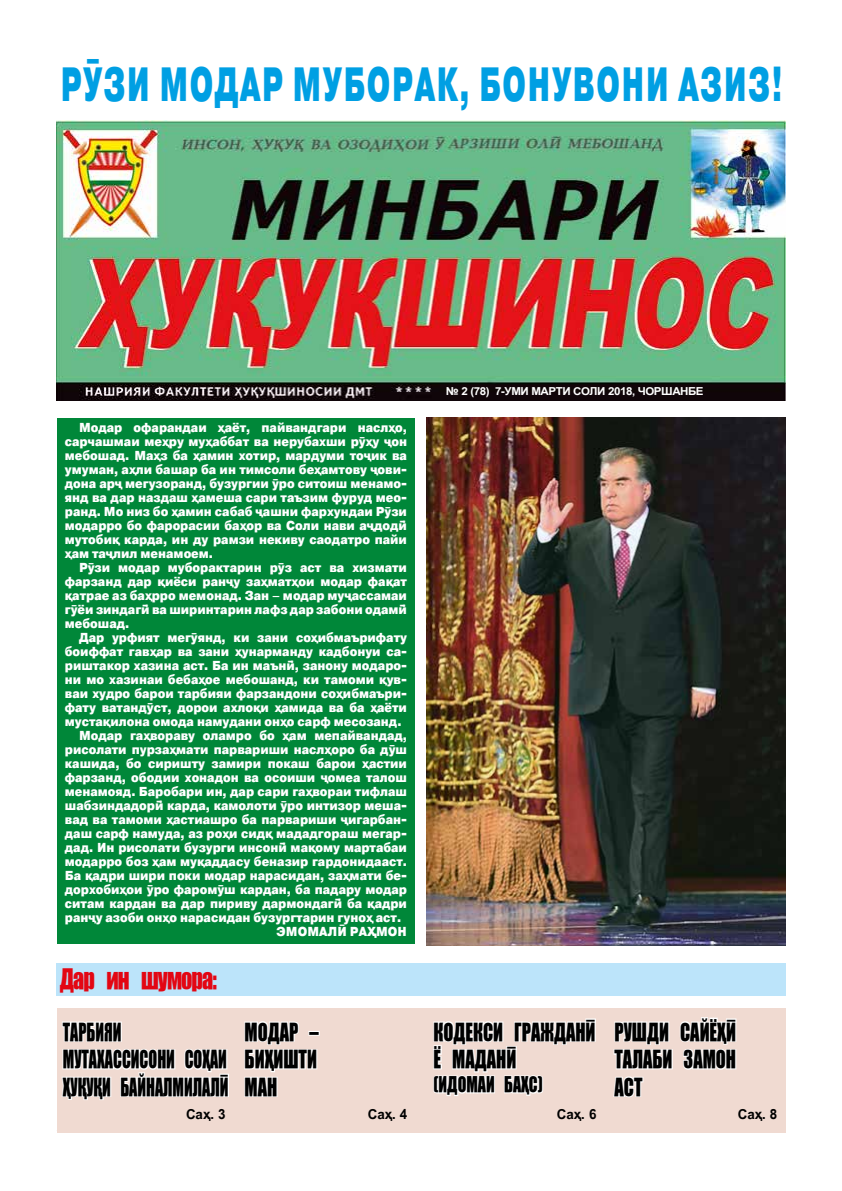
<style>
.page{position:relative;width:842px;height:1191px;background:#fff}
.page>*{position:absolute;margin:0;border:0;box-sizing:border-box;transform-origin:0 0}
.t1{font:900 48px "Pragmatica";letter-spacing:.05em;color:#009fe3;scale:.6 1}
.t2{font:26px "Impact Tj Normal";letter-spacing:-.04em;color:#e30613;scale:.85 1}
.t3{font:23px/27.6px "Impact Tj Normal";color:#000;text-align:justify;scale:.8 1}
.t4{font:23px/27.6px "Impact Tj Normal";color:#000;scale:.7 1}
.t5{font:20px "Impact Tj Normal";color:#000;scale:.8 1}
.t6{font:700 14px "Arial Tj";color:#000;scale:.95 1}
.t7{font:900 13px/14px "Pragmatica";color:#fff;text-align:justify;scale:.9 1}
.t8{font:700 11px "Arial Tj";letter-spacing:-.04em;color:#fff;scale:1.05 1}
</style>
<div class="page">
<div style="left:57px;top:418px;width:357px;height:526px;background:#008739"></div>
<div style="left:57px;top:963px;width:729px;height:32px;background:#bce4fa"></div>
<div style="left:57px;top:1008px;width:728px;height:124px;background:#f0dad1"></div>
<img style="left:57px;top:120px;width:728px;height:281px">
<svg style="left:612px;top:995px;width:125px;height:103px"></svg>
<div style="left:308px;top:1031px;width:12px;height:4px;border:2px solid #fff"></div>
<svg style="left:243px;top:995px;width:75px;height:102px"></svg>
<svg style="left:427px;top:945px;width:173px;height:188px"></svg>
<svg style="left:56px;top:963px;width:174px;height:170px"></svg>
<img style="left:427px;top:417px;width:358px;height:528px">
<h1 class="t1" style="left:60px;top:54px;width:1205px">РЎЗИ МОДАР МУБОРАК, БОНУВОНИ АЗИЗ!</h1>
<p class="t7" style="left:65px;top:420px;width:382px;text-indent:14px">Модар офарандаи њаёт, пайвандгари наслњо, сарчашмаи мењру муњаббат ва нерубахши рўњу љон мебошад. Мањз ба њамин хотир, мардуми тољик ва умуман, ањли башар ба ин тимсоли бењамтову љови&shy;дона арљ мегузоранд, бузургии ўро ситоиш менамо&shy;янд ва дар наздаш њамеша сари таъзим фуруд мео&shy;ранд. Мо низ бо њамин сабаб љашни фархундаи Рўзи модарро бо фарорасии бањор ва Соли нави аљдодї мутобиќ карда, ин ду рамзи некиву саодатро пайи њам таљлил менамоем.</p>
<p class="t7" style="left:65px;top:560px;width:382px;text-indent:14px">Рўзи модар муборактарин рўз аст ва хизмати фарзанд дар ќиёси ранљу зањматњои модар фаќат ќатрае аз бањрро мемонад. Зан – модар муљассамаи гўёи зиндагї ва ширинтарин лафз дар забони одамї мебошад.</p>
<p class="t7" style="left:79px;top:630px;width:366px">Дар урфият мегўянд, ки зани соњибмаърифату</p>
<p class="t7" style="left:65px;top:644px;width:382px">боиффат гавњар ва зани њунарманду кадбонуи са-</p>
<p class="t7" style="left:65px;top:658px;width:382px">риштакор хазина аст. Ба ин маънї, занону модаро-</p>
<p class="t7" style="left:65px;top:672px;width:382px">ни мо хазинаи бебањое мебошанд, ки тамоми ќув-</p>
<p class="t7" style="left:65px;top:686px;width:382px">ваи худро барои тарбияи фарзандони соњибмаъри-</p>
<p class="t7" style="left:65px;top:700px;width:382px">фату ватандўст, дорои ахлоќи њамида ва ба њаёти</p>
<p class="t7" style="left:65px;top:714px;width:375px">мустаќилона омода намудани онњо сарф месозанд.</p>
<p class="t7" style="left:79px;top:728px;width:366px">Модар гањвораву оламро бо њам мепайвандад,</p>
<p class="t7" style="left:65px;top:742px;width:382px">рисолати пурзањмати парвариши наслњоро ба дўш</p>
<p class="t7" style="left:65px;top:756px;width:382px">кашида, бо сиришту замири покаш барои њастии</p>
<p class="t7" style="left:65px;top:770px;width:382px">фарзанд, ободии хонадон ва осоиши љомеа талош</p>
<p class="t7" style="left:65px;top:784px;width:382px">менамояд. Баробари ин, дар сари гањвораи тифлаш</p>
<p class="t7" style="left:65px;top:798px;width:382px">шабзиндадорї карда, камолоти ўро интизор меша-</p>
<p class="t7" style="left:65px;top:812px;width:382px">вад ва тамоми њастиашро ба парвариши љигарбан-</p>
<p class="t7" style="left:65px;top:826px;width:382px">даш сарф намуда, аз роњи сидќ мададгораш мегар-</p>
<p class="t7" style="left:65px;top:840px;width:382px">дад. Ин рисолати бузурги инсонї маќому мартабаи</p>
<p class="t7" style="left:65px;top:854px;width:382px">модарро боз њам муќаддасу беназир гардонидааст.</p>
<p class="t7" style="left:65px;top:868px;width:382px">Ба ќадри шири поки модар нарасидан, зањмати бе-</p>
<p class="t7" style="left:65px;top:882px;width:382px">дорхобињои ўро фаромўш кардан, ба падару модар</p>
<p class="t7" style="left:65px;top:896px;width:382px">ситам кардан ва дар пириву дармондагї ба ќадри</p>
<p class="t7" style="left:65px;top:910px;width:375px">ранљу азоби онњо нарасидан бузургтарин гуноњ аст.</p>
<p class="t7" style="left:276px;top:924px;width:146px">ЭМОМАЛЇ РАЊМОН</p>
<h2 class="t2" style="left:60px;top:963px;width:186px">Дар ин шумора:</h2>
<p class="t8" style="left:446px;top:385px;width:247px">№ 2 (78) 7-УМИ МАРТИ СОЛИ 2018, ЧОРШАНБЕ</p>
<h3 class="t3" style="left:614px;top:1018px;width:154px">РУШДИ САЙЁЊЇ ТАЛАБИ ЗАМОН АСТ</h3>
<h3 class="t3" style="left:245px;top:1018px;width:94px">МОДАР – БИЊИШТИ МАН</h3>
<h3 class="t3" style="left:434px;top:1018px;width:204px">КОДЕКСИ ГРАЖДАНЇ<br>Ё МАДАНЇ</h3>
<h3 class="t4" style="left:63px;top:1018px;width:238px">ТАРБИЯИ<br>МУТАХАССИСОНИ СОЊАИ<br>ЊУЌУЌИ БАЙНАЛМИЛАЛЇ</h3>
<p class="t6" style="left:186px;top:1106px;width:43px">Сањ. 3</p>
<p class="t6" style="left:368px;top:1106px;width:43px">Сањ. 4</p>
<p class="t6" style="left:557px;top:1106px;width:43px">Сањ. 6</p>
<p class="t6" style="left:738px;top:1106px;width:43px">Сањ. 8</p>
<h3 class="t5" style="left:434px;top:1072px;width:138px">(ИДОМАИ БАЊС)</h3>
</div>
